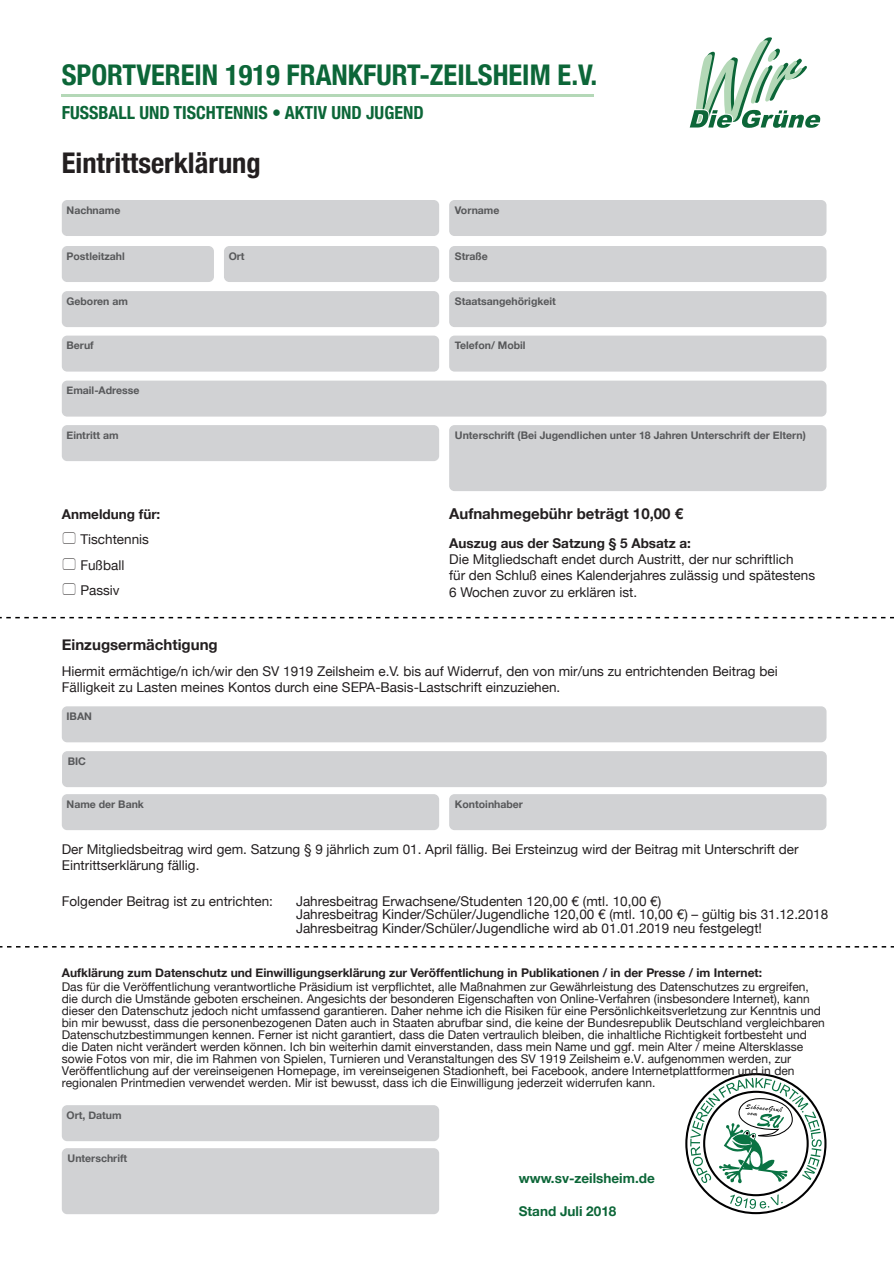
<style>
.page{position:relative;width:894px;height:1263px;background:#fff}
.page>*{position:absolute;margin:0;border:0;box-sizing:border-box;transform-origin:0 0}
.t1{font:700 condensed 28.5px "Helvetica Neue";color:#0c6638}
.t2{font:700 condensed 28.5px "Helvetica Neue";color:#231f20}
.t3{font:700 condensed 18px "Helvetica Neue";color:#0c6638}
.t4{font:700 15px "Helvetica Neue";color:#231f20}
.t5{font:13.5px/16.2px "Helvetica Neue";color:#231f20}
.t6{font:700 13.5px "Helvetica Neue";color:#231f20}
.t7{font:700 13.5px "Helvetica Neue";color:#0c6638}
.t8{font:12px/12px "Helvetica Neue";color:#231f20}
.t9{font:700 12px "Helvetica Neue";color:#231f20}
.t10{font:700 10.5px "Helvetica Neue";color:#57585a}
</style>
<div class="page">
<svg style="left:685px;top:1073px;width:141px;height:141px"></svg>
<svg style="left:689px;top:37px;width:131px;height:91px"></svg>
<hr style="left:62px;top:94px;width:532px;height:3px;background:#b4d8b7">
<div style="left:62px;top:200px;width:377px;height:36px;background:#d1d2d4;border-radius:5px"></div>
<div style="left:449px;top:200px;width:377px;height:36px;background:#d1d2d4;border-radius:5px"></div>
<div style="left:62px;top:291px;width:377px;height:36px;background:#d1d2d4;border-radius:5px"></div>
<div style="left:449px;top:291px;width:377px;height:36px;background:#d1d2d4;border-radius:5px"></div>
<div style="left:62px;top:1105px;width:377px;height:36px;background:#d1d2d4;border-radius:5px"></div>
<div style="left:62px;top:1148px;width:377px;height:66px;background:#d1d2d4;border-radius:5px"></div>
<div style="left:62px;top:706px;width:764px;height:36px;background:#d1d2d4;border-radius:5px"></div>
<div style="left:62px;top:751px;width:764px;height:36px;background:#d1d2d4;border-radius:5px"></div>
<div style="left:62px;top:794px;width:377px;height:36px;background:#d1d2d4;border-radius:5px"></div>
<div style="left:449px;top:794px;width:377px;height:36px;background:#d1d2d4;border-radius:5px"></div>
<div style="left:62px;top:336px;width:377px;height:36px;background:#d1d2d4;border-radius:5px"></div>
<div style="left:449px;top:336px;width:377px;height:36px;background:#d1d2d4;border-radius:5px"></div>
<div style="left:62px;top:425px;width:377px;height:36px;background:#d1d2d4;border-radius:5px"></div>
<div style="left:62px;top:381px;width:764px;height:36px;background:#d1d2d4;border-radius:5px"></div>
<div style="left:449px;top:425px;width:377px;height:66px;background:#d1d2d4;border-radius:5px"></div>
<div style="left:62px;top:246px;width:152px;height:36px;background:#d1d2d4;border-radius:5px"></div>
<div style="left:449px;top:246px;width:377px;height:36px;background:#d1d2d4;border-radius:5px"></div>
<div style="left:224px;top:246px;width:215px;height:36px;background:#d1d2d4;border-radius:5px"></div>
<svg style="left:0;top:617px;width:893px;height:1px"></svg>
<svg style="left:0;top:946px;width:893px;height:1px"></svg>
<h1 class="t1" style="left:62px;top:57px;width:536px">SPORTVEREIN 1919 FRANKFURT-ZEILSHEIM E.V.</h1>
<h2 class="t3" style="left:62px;top:102px;width:363px">FUSSBALL UND TISCHTENNIS • AKTIV UND JUGEND</h2>
<h1 class="t2" style="left:62px;top:146px;width:200px">Eintrittserklärung</h1>
<p class="t10" style="left:67px;top:203px;width:55px">Nachname</p>
<p class="t10" style="left:454px;top:203px;width:46px">Vorname</p>
<p class="t10" style="left:67px;top:249px;width:60px">Postleitzahl</p>
<p class="t10" style="left:229px;top:249px;width:17px">Ort</p>
<p class="t10" style="left:455px;top:249px;width:35px">Straße</p>
<p class="t10" style="left:67px;top:294px;width:63px">Geboren am</p>
<p class="t10" style="left:454px;top:294px;width:102px">Staatsangehörigkeit</p>
<p class="t10" style="left:67px;top:339px;width:29px">Beruf</p>
<p class="t10" style="left:454px;top:339px;width:72px">Telefon/ Mobil</p>
<p class="t10" style="left:67px;top:384px;width:74px">Email-Adresse</p>
<p class="t10" style="left:67px;top:428px;width:54px">Eintritt am</p>
<p class="t10" style="left:454px;top:428px;width:352px">Unterschrift (Bei Jugendlichen unter 18 Jahren Unterschrift der Eltern)</p>
<p class="t6" style="left:62px;top:506px;width:100px">Anmeldung für:</p>
<p class="t5" style="left:80px;top:527px;width:70px;line-height:25.5px">Tischtennis<br>Fußball<br>Passiv</p>
<p class="t4" style="left:449px;top:504px;width:235px">Aufnahmegebühr beträgt 10,00 €</p>
<p class="t6" style="left:449px;top:535px;width:243px">Auszug aus der Satzung § 5 Absatz a:</p>
<p class="t5" style="left:449px;top:551px;width:367px">Die Mitgliedschaft endet durch Austritt, der nur schriftlich<br>für den Schluß eines Kalenderjahres zulässig und spätestens<br>6 Wochen zuvor zu erklären ist.</p>
<p class="t4" style="left:62px;top:636px;width:157px">Einzugsermächtigung</p>
<p class="t5" style="left:62px;top:663px;width:717px">Hiermit ermächtige/n ich/wir den SV 1919 Zeilsheim e.V. bis auf Widerruf, den von mir/uns zu entrichtenden Beitrag bei<br>Fälligkeit zu Lasten meines Kontos durch eine SEPA-Basis-Lastschrift einzuziehen.</p>
<p class="t10" style="left:67px;top:710px;width:27px">IBAN</p>
<p class="t10" style="left:68px;top:754px;width:20px">BIC</p>
<p class="t10" style="left:67px;top:797px;width:79px">Name der Bank</p>
<p class="t10" style="left:454px;top:797px;width:70px">Kontoinhaber</p>
<p class="t5" style="left:62px;top:841px;width:738px">Der Mitgliedsbeitrag wird gem. Satzung § 9 jährlich zum 01. April fällig. Bei Ersteinzug wird der Beitrag mit Unterschrift der<br>Eintrittserklärung fällig.</p>
<p class="t5" style="left:62px;top:892px;width:213px">Folgender Beitrag ist zu entrichten:</p>
<p class="t5" style="left:296px;top:894px;width:533px;line-height:13.5px">Jahresbeitrag Erwachsene/Studenten 120,00 € (mtl. 10,00 €)<br>Jahresbeitrag Kinder/Schüler/Jugendliche 120,00 € (mtl. 10,00 €) – gültig bis 31.12.2018<br>Jahresbeitrag Kinder/Schüler/Jugendliche wird ab 01.01.2019 neu festgelegt!</p>
<p class="t9" style="left:62px;top:965px;width:701px">Aufklärung zum Datenschutz und Einwilligungserklärung zur Veröffentlichung in Publikationen / in der Presse / im Internet:</p>
<p class="t8" style="left:62px;top:980px;width:764px">Das für die Veröffentlichung verantwortliche Präsidium ist verpflichtet, alle Maßnahmen zur Gewährleistung des Datenschutzes zu ergreifen, die durch die Umstände geboten erscheinen. Angesichts der besonderen Eigenschaften von Online-Verfahren (insbesondere Internet), kann dieser den Datenschutz jedoch nicht umfassend garantieren. Daher nehme ich die Risiken für eine Persönlichkeitsverletzung zur Kenntnis und bin mir bewusst, dass die personenbezogenen Daten auch in Staaten abrufbar sind, die keine der Bundesrepublik Deutschland vergleichbaren Datenschutzbestimmungen kennen. Ferner ist nicht garantiert, dass die Daten vertraulich bleiben, die inhaltliche Richtigkeit fortbesteht und die Daten nicht verändert werden können. Ich bin weiterhin damit einverstanden, dass mein Name und ggf. mein Alter / meine Altersklasse sowie Fotos von mir, die im Rahmen von Spielen, Turnieren und Veranstaltungen des SV 1919 Zeilsheim e.V. aufgenommen werden, zur Veröffentlichung auf der vereinseigenen Homepage, im vereinseigenen Stadionheft, bei Facebook, andere Internetplattformen und in den regionalen Printmedien verwendet werden. Mir ist bewusst, dass ich die Einwilligung jederzeit widerrufen kann.</p>
<p class="t10" style="left:67px;top:1108px;width:57px">Ort, Datum</p>
<p class="t10" style="left:67px;top:1151px;width:61px">Unterschrift</p>
<p class="t7" style="left:518px;top:1170px;width:137px">www.sv-zeilsheim.de</p>
<p class="t7" style="left:518px;top:1202px;width:99px">Stand Juli 2018</p>
</div>
